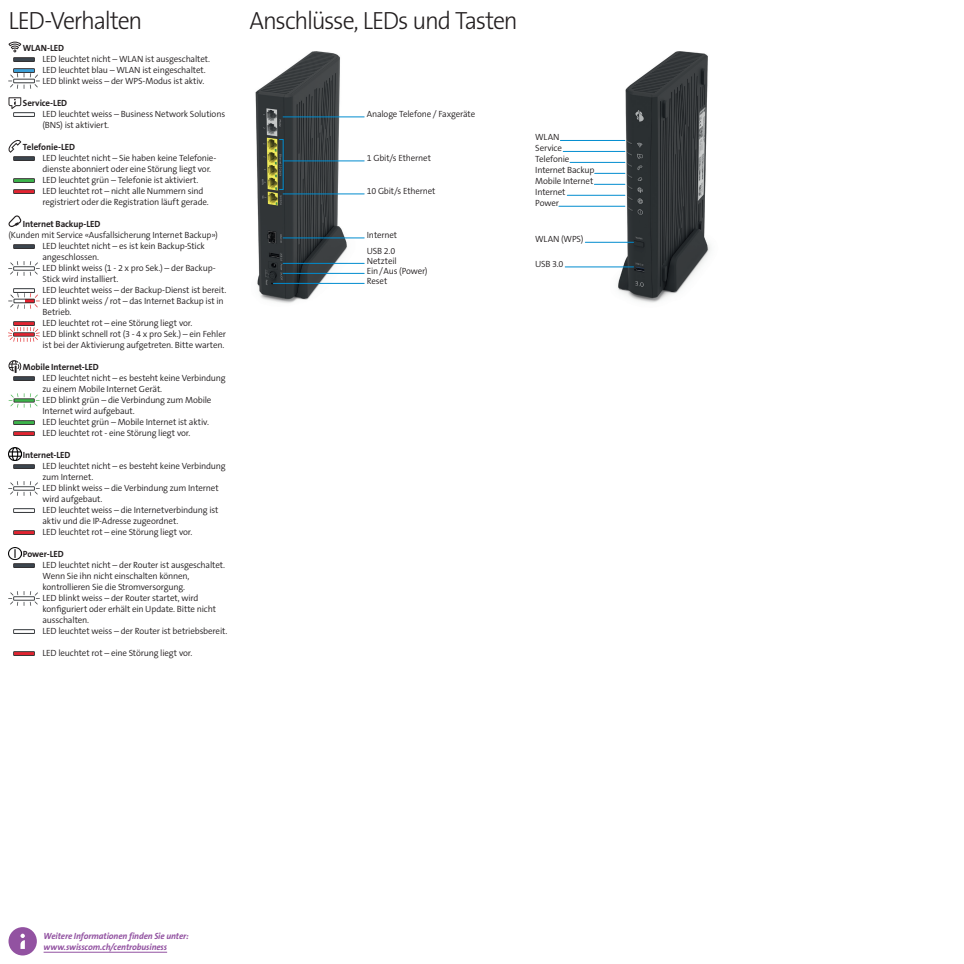
<style>
.page{position:relative;width:964px;height:964px;background:#fff}
.page>*{position:absolute;margin:0;border:0;box-sizing:border-box;transform-origin:0 0}
.Titel_25_Raster_schw{font:300 25px "The Sans B W3";letter-spacing:-.05em;color:#231f20;scale:.96 1}
.Lauftext_Grundlinien{font:300 9px/11px "The Sans B W4";letter-spacing:-.02em;color:#231f20}
.Lauftext_schwarz{font:300 9px "The Sans B W4";letter-spacing:-.02em;color:#231f20}
.Lauftext_Grundlinien-2{font:700 9px "The Sans B W7";letter-spacing:-.01em;color:#231f20}
.Assistent{font:italic 700 9px "The Sans B W7";letter-spacing:-.015em;color:#9252a1}
.s1{font-family:"The Sans B W7";font-weight:700}
</style>
<div class="page">
<img style="left:607px;top:51px;width:103px;height:252px">
<img style="left:255px;top:51px;width:106px;height:252px">
<svg style="left:8px;top:42px;width:13px;height:10px"></svg>
<svg style="left:9px;top:97px;width:12px;height:12px"></svg>
<svg style="left:8px;top:140px;width:13px;height:13px"></svg>
<svg style="left:8px;top:215px;width:13px;height:12px"></svg>
<svg style="left:9px;top:360px;width:12px;height:13px"></svg>
<svg style="left:9px;top:447px;width:12px;height:13px"></svg>
<svg style="left:9px;top:547px;width:12px;height:13px"></svg>
<img style="left:13px;top:57px;width:22px;height:5px">
<img style="left:13px;top:68px;width:22px;height:5px">
<img style="left:9px;top:74px;width:31px;height:15px">
<img style="left:13px;top:112px;width:22px;height:5px">
<img style="left:13px;top:156px;width:22px;height:5px">
<img style="left:13px;top:178px;width:22px;height:5px">
<img style="left:13px;top:189px;width:22px;height:5px">
<img style="left:13px;top:244px;width:22px;height:5px">
<img style="left:9px;top:261px;width:31px;height:15px">
<img style="left:13px;top:288px;width:22px;height:5px">
<img style="left:24px;top:294px;width:16px;height:14px">
<img style="left:9px;top:294px;width:15px;height:14px">
<img style="left:13px;top:321px;width:22px;height:5px">
<img style="left:9px;top:327px;width:31px;height:15px">
<img style="left:13px;top:376px;width:22px;height:5px">
<img style="left:9px;top:393px;width:31px;height:15px">
<img style="left:13px;top:420px;width:22px;height:5px">
<img style="left:13px;top:431px;width:22px;height:5px">
<img style="left:13px;top:464px;width:22px;height:5px">
<img style="left:9px;top:481px;width:31px;height:15px">
<img style="left:13px;top:508px;width:22px;height:5px">
<img style="left:13px;top:530px;width:22px;height:5px">
<img style="left:13px;top:563px;width:22px;height:5px">
<img style="left:9px;top:591px;width:31px;height:15px">
<img style="left:13px;top:629px;width:22px;height:5px">
<img style="left:13px;top:651px;width:22px;height:5px">
<hr style="left:283px;top:238px;width:81px;height:1px;background:#008ccf">
<hr style="left:283px;top:194px;width:81px;height:1px;background:#008ccf">
<hr style="left:283px;top:117px;width:81px;height:1px;background:#008ccf">
<hr style="left:560px;top:140px;width:65px;height:1px;background:#008ccf">
<hr style="left:559px;top:206px;width:66px;height:1px;background:#008ccf">
<hr style="left:567px;top:195px;width:58px;height:1px;background:#008ccf">
<hr style="left:585px;top:242px;width:48px;height:1px;background:#008ccf">
<hr style="left:565px;top:267px;width:68px;height:1px;background:#008ccf">
<hr style="left:594px;top:184px;width:31px;height:1px;background:#008ccf">
<hr style="left:595px;top:173px;width:30px;height:1px;background:#008ccf">
<hr style="left:570px;top:162px;width:55px;height:1px;background:#008ccf">
<hr style="left:563px;top:151px;width:62px;height:1px;background:#008ccf">
<hr style="left:283px;top:263px;width:81px;height:1px;background:#008ccf">
<hr style="left:283px;top:273px;width:81px;height:1px;background:#008ccf">
<hr style="left:273px;top:283px;width:91px;height:1px;background:#008ccf">
<hr style="left:283px;top:161px;width:81px;height:1px;background:#008ccf">
<hr style="left:44px;top:952px;width:123px;height:1px;background:#9252a1">
<div style="left:9px;top:927px;width:28px;height:28px;background:#9252a1;border-radius:50%"></div>
<svg style="left:20px;top:933px;width:5px;height:16px"></svg>
<p class="Titel_25_Raster_schw" style="left:9px;top:5px;width:141px">LED-Verhalten</p>
<p class="Lauftext_Grundlinien-2" style="left:23px;top:42px;width:43px">WLAN-LED</p>
<p class="Lauftext_Grundlinien" style="left:43px;top:54px;width:169px">LED leuchtet nicht – WLAN ist ausgeschaltet.</p>
<p class="Lauftext_Grundlinien" style="left:43px;top:65px;width:165px">LED leuchtet blau – WLAN ist eingeschaltet.</p>
<p class="Lauftext_Grundlinien" style="left:43px;top:76px;width:163px">LED blinkt weiss – der WPS-Modus ist aktiv.</p>
<p class="Lauftext_Grundlinien-2" style="left:23px;top:97px;width:46px">Service-LED</p>
<p class="Lauftext_Grundlinien" style="left:43px;top:109px;width:184px">LED leuchtet weiss – Business Network Solutions (BNS) ist aktiviert.</p>
<p class="Lauftext_Grundlinien-2" style="left:23px;top:141px;width:54px">Telefonie-LED</p>
<p class="Lauftext_Grundlinien" style="left:43px;top:153px;width:175px">LED leuchtet nicht – Sie haben keine Telefonie&shy;dienste abonniert oder eine Störung liegt vor.</p>
<p class="Lauftext_Grundlinien" style="left:43px;top:175px;width:157px">LED leuchtet grün – Telefonie ist aktiviert.</p>
<p class="Lauftext_Grundlinien" style="left:43px;top:186px;width:168px">LED leuchtet rot – nicht alle Nummern sind registriert oder die Registration läuft gerade.</p>
<p class="Lauftext_Grundlinien" style="left:9px;top:219px;width:211px;text-indent:14px"><span class="s1">Internet Backup-LED<br></span>(Kunden mit Service «Ausfallsicherung Internet Backup»)</p>
<p class="Lauftext_Grundlinien" style="left:43px;top:241px;width:164px">LED leuchtet nicht – es ist kein Backup-Stick angeschlossen.</p>
<p class="Lauftext_Grundlinien" style="left:43px;top:263px;width:175px">LED blinkt weiss (1 - 2 x pro Sek.) – der Backup-<br>Stick wird installiert.</p>
<p class="Lauftext_Grundlinien" style="left:43px;top:285px;width:185px">LED leuchtet weiss – der Backup-Dienst ist bereit.</p>
<p class="Lauftext_Grundlinien" style="left:43px;top:296px;width:183px">LED blinkt weiss / rot – das Internet Backup ist in<br>Betrieb.</p>
<p class="Lauftext_Grundlinien" style="left:43px;top:318px;width:151px">LED leuchtet rot – eine Störung liegt vor.</p>
<p class="Lauftext_Grundlinien" style="left:43px;top:329px;width:185px">LED blinkt schnell rot (3 - 4 x pro Sek.) – ein Fehler ist bei der Aktivierung aufgetreten. Bitte warten.</p>
<p class="Lauftext_Grundlinien-2" style="left:23px;top:361px;width:77px">Mobile Internet-LED</p>
<p class="Lauftext_Grundlinien" style="left:43px;top:373px;width:185px">LED leuchtet nicht – es besteht keine Verbindung zu einem Mobile Internet Gerät.</p>
<p class="Lauftext_Grundlinien" style="left:43px;top:395px;width:170px">LED blinkt grün – die Verbindung zum Mobile<br>Internet wird aufgebaut.</p>
<p class="Lauftext_Grundlinien" style="left:43px;top:417px;width:168px">LED leuchtet grün – Mobile Internet ist aktiv.</p>
<p class="Lauftext_Grundlinien" style="left:43px;top:428px;width:149px">LED leuchtet rot - eine Störung liegt vor.</p>
<p class="Lauftext_Grundlinien-2" style="left:23px;top:449px;width:49px">Internet-LED</p>
<p class="Lauftext_Grundlinien" style="left:43px;top:461px;width:185px">LED leuchtet nicht – es besteht keine Verbindung zum Internet.</p>
<p class="Lauftext_Grundlinien" style="left:43px;top:483px;width:178px">LED blinkt weiss – die Verbindung zum Internet wird aufgebaut.</p>
<p class="Lauftext_Grundlinien" style="left:43px;top:505px;width:178px">LED leuchtet weiss – die Internetverbindung ist aktiv und die IP-Adresse zugeordnet.</p>
<p class="Lauftext_Grundlinien" style="left:43px;top:527px;width:151px">LED leuchtet rot – eine Störung liegt vor.</p>
<p class="Lauftext_Grundlinien-2" style="left:23px;top:548px;width:42px">Power-LED</p>
<p class="Lauftext_Grundlinien" style="left:43px;top:560px;width:184px">LED leuchtet nicht – der Router ist ausgeschaltet.<br>Wenn Sie ihn nicht einschalten können, kontrollieren Sie die Stromversorgung.</p>
<p class="Lauftext_Grundlinien" style="left:43px;top:593px;width:175px">LED blinkt weiss – der Router startet, wird konfiguriert oder erhält ein Update. Bitte nicht ausschalten.</p>
<p class="Lauftext_Grundlinien" style="left:43px;top:626px;width:186px">LED leuchtet weiss – der Router ist betriebsbereit.</p>
<p class="Lauftext_Grundlinien" style="left:43px;top:648px;width:151px">LED leuchtet rot – eine Störung liegt vor.</p>
<p class="Titel_25_Raster_schw" style="left:249px;top:5px;width:281px">Anschlüsse, LEDs und Tasten</p>
<p class="Lauftext_Grundlinien" style="left:367px;top:109px;width:110px">Analoge Telefone / Faxgeräte</p>
<p class="Lauftext_Grundlinien" style="left:367px;top:153px;width:66px">1 Gbit/s Ethernet</p>
<p class="Lauftext_Grundlinien" style="left:367px;top:186px;width:70px">10 Gbit/s Ethernet</p>
<p class="Lauftext_Grundlinien" style="left:367px;top:230px;width:32px">Internet</p>
<p class="Lauftext_Grundlinien" style="left:367px;top:245px;width:30px">USB 2.0</p>
<p class="Lauftext_Grundlinien" style="left:367px;top:255px;width:31px">Netzteil</p>
<p class="Lauftext_Grundlinien" style="left:367px;top:265px;width:62px">Ein/Aus (Power)</p>
<p class="Lauftext_Grundlinien" style="left:367px;top:275px;width:22px">Reset</p>
<p class="Lauftext_schwarz" style="left:535px;top:132px;width:26px">WLAN</p>
<p class="Lauftext_schwarz" style="left:535px;top:143px;width:28px">Service</p>
<p class="Lauftext_schwarz" style="left:535px;top:154px;width:36px">Telefonie</p>
<p class="Lauftext_schwarz" style="left:535px;top:165px;width:61px">Internet Backup</p>
<p class="Lauftext_schwarz" style="left:535px;top:176px;width:60px">Mobile Internet</p>
<p class="Lauftext_schwarz" style="left:535px;top:187px;width:32px">Internet</p>
<p class="Lauftext_schwarz" style="left:535px;top:198px;width:25px">Power</p>
<p class="Lauftext_schwarz" style="left:535px;top:234px;width:50px">WLAN (WPS)</p>
<p class="Lauftext_schwarz" style="left:535px;top:258px;width:30px">USB 3.0</p>
<p class="Assistent" style="left:44px;top:930px;width:147px">Weitere Informationen finden Sie unter:</p>
<p class="Assistent" style="left:44px;top:941px;width:125px">www.swisscom.ch/centrobusiness</p>
</div>
